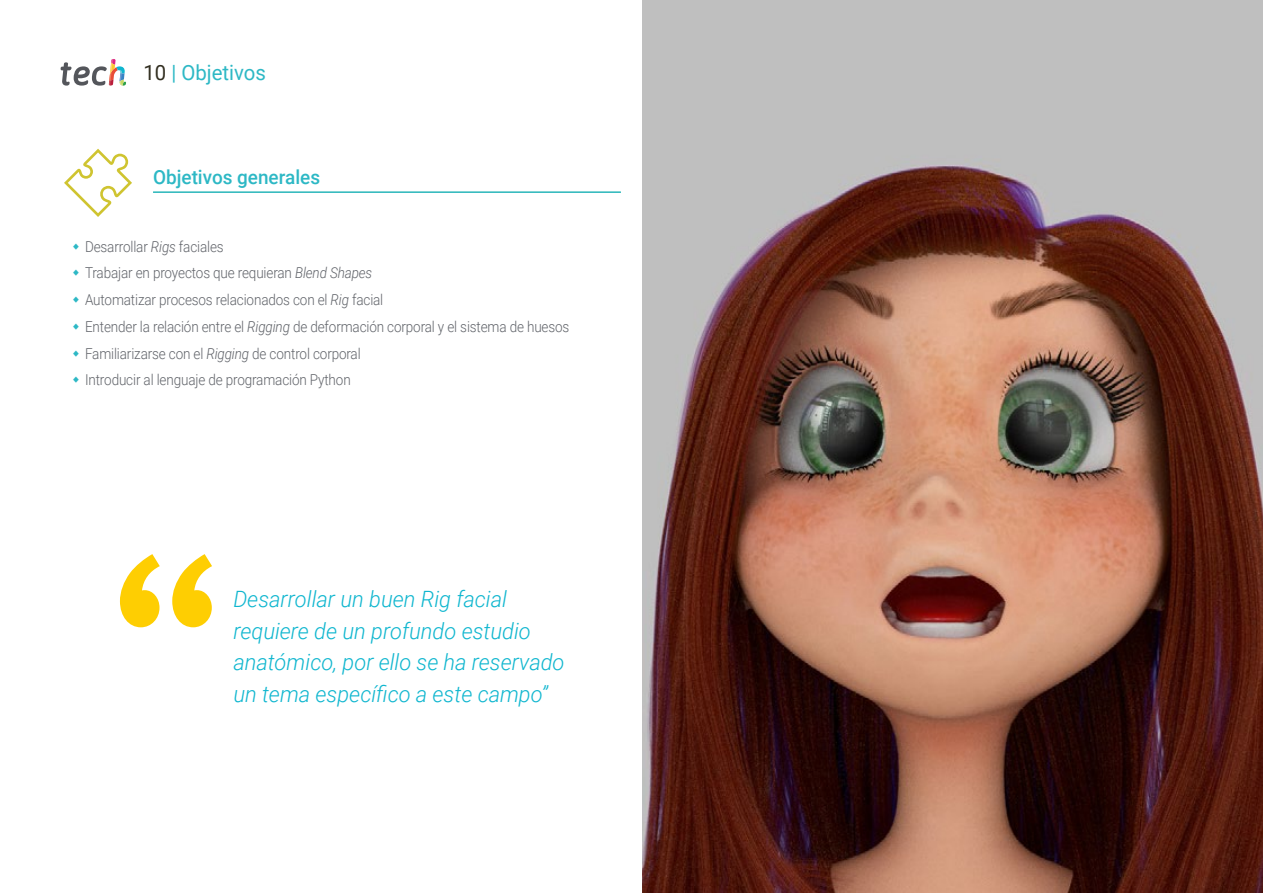
<style>
.page{position:relative;width:1263px;height:893px;background:#fff}
.page>*{position:absolute;margin:0;border:0;box-sizing:border-box;transform-origin:0 0}
.t1{font:italic 300 22.5px/31.5px "Roboto";color:#0fb6cf}
.t2{font:21px "Roboto";color:#2db8c5}
.t3{font:500 19.5px "Roboto";color:#2db8c5}
.t4{font:300 15px/26.7px "Roboto";letter-spacing:-.01em;color:#61646a;scale:.9 1}
.s1{color:#312e20}
.s2{font-style:italic}
</style>
<div class="page">
<hr style="left:153px;top:192px;width:468px;height:1px;background:#2db8c5">
<svg style="left:64px;top:149px;width:68px;height:68px"></svg>
<svg style="left:61px;top:59px;width:65px;height:27px"></svg>
<svg style="left:120px;top:554px;width:92px;height:73px"></svg>
<div style="left:642px;top:0;width:621px;height:893px;background:#bfbfbf"></div>
<img style="left:642px;top:165px;width:621px;height:728px">
<h2 class="t2" style="left:144px;top:57px;width:124px"><span class="s1">10</span> | Objetivos</h2>
<h3 class="t3" style="left:153px;top:163px;width:169px">Objetivos generales</h3>
<p class="t4" style="left:85px;top:232px;width:540px">Desarrollar <span class="s2">Rigs</span> faciales<br>Trabajar en proyectos que requieran <span class="s2">Blend Shapes<br></span>Automatizar procesos relacionados con el <span class="s2">Rig</span> facial<br>Entender la relación entre el <span class="s2">Rigging</span> de deformación corporal y el sistema de huesos Familiarizarse con el <span class="s2">Rigging</span> de control corporal<br>Introducir al lenguaje de programación Python</p>
<h1 class="t1" style="left:233px;top:582px;width:333px">Desarrollar un buen Rig facial requiere de un profundo estudio anatómico, por ello se ha reservado un tema específico a este campo”</h1>
</div>
